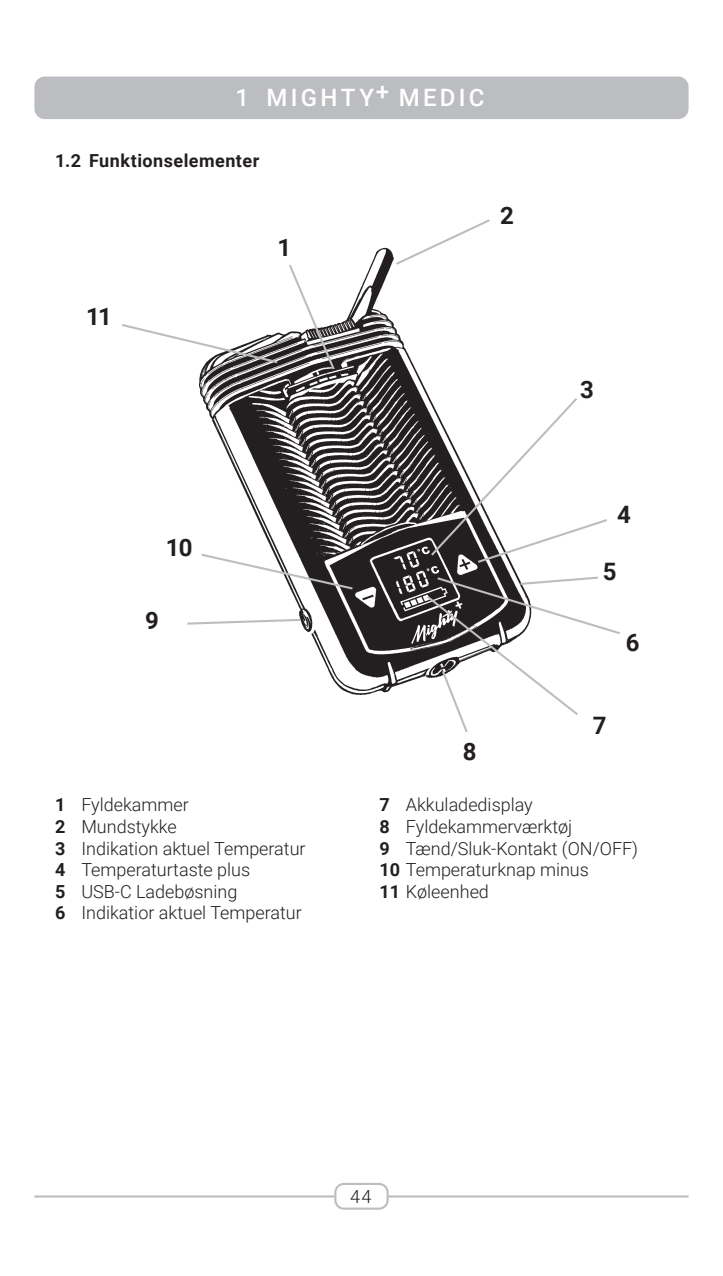
<style>
.page{position:relative;width:723px;height:1276px;background:#fff}
.page>*{position:absolute;margin:0;border:0;box-sizing:border-box;transform-origin:0 0}
.Kapitel{font:500 24px "Roboto";letter-spacing:.135em;color:#fff}
.t1{font:700 24px "Roboto";color:#231f20}
.t2{font:300 18px "Roboto";color:#231f20}
.Ziel_Zwischenübersch{font:700 18px "Roboto";letter-spacing:.025em;color:#231f20}
.s1{font-weight:700}
</style>
<div class="page">
<div style="left:334px;top:1182px;width:55px;height:27px;border:2px solid #bcbdc0;border-radius:9px"></div>
<hr style="left:34px;top:1195px;width:300px;height:2px;background:#bcbdc0">
<hr style="left:389px;top:1195px;width:299px;height:2px;background:#bcbdc0">
<div style="left:34px;top:77px;width:654px;height:42px;background:#bcbdc0;border-radius:10px"></div>
<img style="left:199px;top:247px;width:319px;height:448px">
<svg style="left:187px;top:618px;width:116px;height:8px"></svg>
<svg style="left:394px;top:219px;width:98px;height:48px"></svg>
<svg style="left:199px;top:552px;width:156px;height:39px"></svg>
<svg style="left:429px;top:396px;width:178px;height:168px"></svg>
<svg style="left:287px;top:262px;width:49px;height:110px"></svg>
<svg style="left:122px;top:322px;width:158px;height:43px"></svg>
<svg style="left:424px;top:575px;width:196px;height:157px"></svg>
<p class="Kapitel" style="left:235px;top:81px;width:250px">1 MIGHTY+ MEDIC</p>
<p class="Ziel_Zwischenübersch" style="left:55px;top:148px;width:206px">1.2 Funktionselementer</p>
<p class="t1" style="left:86px;top:300px;width:27px">11</p>
<p class="t1" style="left:277px;top:230px;width:15px">1</p>
<p class="t1" style="left:166px;top:531px;width:28px">10</p>
<p class="t1" style="left:145px;top:603px;width:15px">9</p>
<p class="t2" style="left:55px;top:792px;width:135px"><span class="s1">1</span> Fyldekammer</p>
<p class="t2" style="left:55px;top:814px;width:123px"><span class="s1">2</span> Mundstykke</p>
<p class="t2" style="left:55px;top:835px;width:252px"><span class="s1">3</span> Indikation aktuel Temperatur</p>
<p class="t2" style="left:55px;top:857px;width:197px"><span class="s1">4</span> Temperaturtaste plus</p>
<p class="t2" style="left:55px;top:879px;width:184px"><span class="s1">5</span> USB-C Ladebøsning</p>
<p class="t2" style="left:55px;top:900px;width:248px"><span class="s1">6</span> Indikatior aktuel Temperatur</p>
<p class="t1" style="left:500px;top:198px;width:15px">2</p>
<p class="t1" style="left:463px;top:734px;width:15px">8</p>
<p class="t1" style="left:580px;top:372px;width:15px">3</p>
<p class="t1" style="left:617px;top:498px;width:15px">4</p>
<p class="t1" style="left:603px;top:555px;width:15px">5</p>
<p class="t1" style="left:626px;top:626px;width:15px">6</p>
<p class="t1" style="left:593px;top:709px;width:15px">7</p>
<p class="t2" style="left:380px;top:792px;width:155px"><span class="s1">7</span> Akkuladedisplay</p>
<p class="t2" style="left:380px;top:814px;width:194px"><span class="s1">8</span> Fyldekammerværktøj</p>
<p class="t2" style="left:380px;top:835px;width:260px"><span class="s1">9</span> Tænd/Sluk-Kontakt (ON/OFF)</p>
<p class="t2" style="left:380px;top:857px;width:211px"><span class="s1">10</span> Temperaturknap minus</p>
<p class="t2" style="left:380px;top:879px;width:111px"><span class="s1">11</span> Køleenhed</p>
<p class="t2" style="left:350px;top:1183px;width:23px">44</p>
</div>
